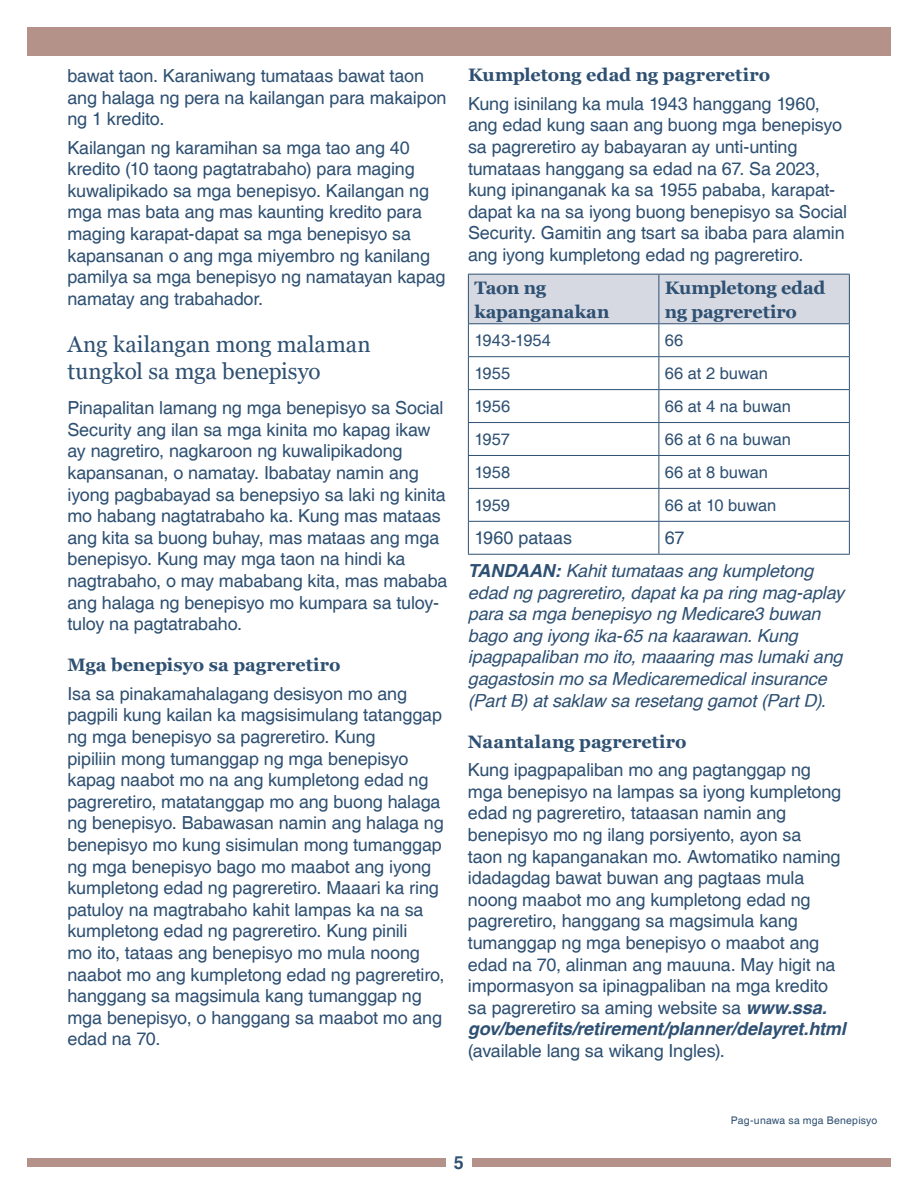
<style>
.page{position:relative;width:918px;height:1188px;background:#fff}
.page>*{position:absolute;margin:0;border:0;box-sizing:border-box;transform-origin:0 0}
.t1{font:22.5px/27px "Georgia";letter-spacing:-.005em;color:#2e5072}
.t2{font:18px/21.6px "Helvetica";letter-spacing:-.01em;color:#2e5072}
.t3{font:italic 18px/21.6px "Helvetica";letter-spacing:-.01em;color:#2e5072}
.t4{font:700 18px/24px "Georgia";letter-spacing:-.005em;color:#2e5072}
.t5{font:700 18px "Helvetica";color:#2e5072}
.t6{font:16.5px "Helvetica";color:#2e5072}
.t7{font:10.5px "Helvetica";letter-spacing:.02em;color:#2e5072}
.s1{font-weight:700}
.s2{font-weight:700;font-style:italic}
</style>
<div class="page">
<div style="left:27px;top:1159px;width:419px;height:8px;background:#b49189"></div>
<div style="left:472px;top:1159px;width:419px;height:8px;background:#b49189"></div>
<div style="left:27px;top:27px;width:864px;height:28px;background:#b49189"></div>
<div style="left:469px;top:275px;width:380px;height:48px;background:#d6d9e2"></div>
<hr style="left:468px;top:274px;width:191px;height:1px;background:#2e5072">
<hr style="left:468px;top:275px;width:1px;height:48px;background:#2e5072">
<hr style="left:659px;top:274px;width:191px;height:1px;background:#2e5072">
<hr style="left:658px;top:275px;width:1px;height:48px;background:#2e5072">
<hr style="left:849px;top:275px;width:1px;height:48px;background:#2e5072">
<hr style="left:468px;top:323px;width:191px;height:1px;background:#2e5072">
<hr style="left:468px;top:324px;width:1px;height:32px;background:#2e5072">
<hr style="left:659px;top:323px;width:191px;height:1px;background:#2e5072">
<hr style="left:658px;top:324px;width:1px;height:32px;background:#2e5072">
<hr style="left:849px;top:324px;width:1px;height:32px;background:#2e5072">
<hr style="left:468px;top:356px;width:191px;height:1px;background:#2e5072">
<hr style="left:468px;top:357px;width:1px;height:32px;background:#2e5072">
<hr style="left:659px;top:356px;width:191px;height:1px;background:#2e5072">
<hr style="left:658px;top:357px;width:1px;height:32px;background:#2e5072">
<hr style="left:849px;top:357px;width:1px;height:32px;background:#2e5072">
<hr style="left:468px;top:389px;width:191px;height:1px;background:#2e5072">
<hr style="left:468px;top:390px;width:1px;height:32px;background:#2e5072">
<hr style="left:659px;top:389px;width:191px;height:1px;background:#2e5072">
<hr style="left:658px;top:390px;width:1px;height:32px;background:#2e5072">
<hr style="left:849px;top:390px;width:1px;height:32px;background:#2e5072">
<hr style="left:468px;top:422px;width:191px;height:1px;background:#2e5072">
<hr style="left:468px;top:423px;width:1px;height:32px;background:#2e5072">
<hr style="left:659px;top:422px;width:191px;height:1px;background:#2e5072">
<hr style="left:658px;top:423px;width:1px;height:32px;background:#2e5072">
<hr style="left:849px;top:423px;width:1px;height:32px;background:#2e5072">
<hr style="left:468px;top:455px;width:191px;height:1px;background:#2e5072">
<hr style="left:468px;top:456px;width:1px;height:32px;background:#2e5072">
<hr style="left:659px;top:455px;width:191px;height:1px;background:#2e5072">
<hr style="left:658px;top:456px;width:1px;height:32px;background:#2e5072">
<hr style="left:849px;top:456px;width:1px;height:32px;background:#2e5072">
<hr style="left:468px;top:488px;width:191px;height:1px;background:#2e5072">
<hr style="left:468px;top:489px;width:1px;height:32px;background:#2e5072">
<hr style="left:659px;top:488px;width:191px;height:1px;background:#2e5072">
<hr style="left:658px;top:489px;width:1px;height:32px;background:#2e5072">
<hr style="left:849px;top:489px;width:1px;height:32px;background:#2e5072">
<hr style="left:468px;top:521px;width:191px;height:1px;background:#2e5072">
<hr style="left:468px;top:522px;width:1px;height:32px;background:#2e5072">
<hr style="left:659px;top:521px;width:191px;height:1px;background:#2e5072">
<hr style="left:658px;top:522px;width:1px;height:32px;background:#2e5072">
<hr style="left:849px;top:522px;width:1px;height:32px;background:#2e5072">
<hr style="left:468px;top:554px;width:191px;height:1px;background:#2e5072">
<hr style="left:659px;top:554px;width:191px;height:1px;background:#2e5072">
<p class="t2" style="left:68px;top:66px;width:381px">bawat taon. Karaniwang tumataas bawat taon ang halaga ng pera na kailangan para makaipon ng 1 kredito.</p>
<p class="t2" style="left:68px;top:137px;width:380px">Kailangan ng karamihan sa mga tao ang 40 kredito (10 taong pagtatrabaho) para maging kuwalipikado sa mga benepisyo. Kailangan ng mga mas bata ang mas kaunting kredito para maging karapat-dapat sa mga benepisyo sa kapansanan o ang mga miyembro ng kanilang pamilya sa mga benepisyo ng namatayan kapag namatay ang trabahador.</p>
<h1 class="t1" style="left:68px;top:331px;width:305px">Ang kailangan mong malaman tungkol sa mga benepisyo</h1>
<p class="t2" style="left:68px;top:398px;width:382px">Pinapalitan lamang ng mga benepisyo sa Social Security ang ilan sa mga kinita mo kapag ikaw ay nagretiro, nagkaroon ng kuwalipikadong kapansanan, o namatay. Ibabatay namin ang iyong pagbabayad sa benepsiyo sa laki ng kinita mo habang nagtatrabaho ka. Kung mas mataas ang kita sa buong buhay, mas mataas ang mga benepisyo. Kung may mga taon na hindi ka nagtrabaho, o may mababang kita, mas mababa ang halaga ng benepisyo mo kumpara sa tuloy&shy;tuloy na pagtatrabaho.</p>
<h2 class="t4" style="left:68px;top:653px;width:275px">Mga benepisyo sa pagreretiro</h2>
<p class="t2" style="left:68px;top:683px;width:379px">Isa sa pinakamahalagang desisyon mo ang pagpili kung kailan ka magsisimulang tatanggap ng mga benepisyo sa pagreretiro. Kung<br>pipiliin mong tumanggap ng mga benepisyo kapag naabot mo na ang kumpletong edad ng pagreretiro, matatanggap mo ang buong halaga ng benepisyo. Babawasan namin ang halaga ng benepisyo mo kung sisimulan mong tumanggap ng mga benepisyo bago mo maabot ang iyong kumpletong edad ng pagreretiro. Maaari ka ring patuloy na magtrabaho kahit lampas ka na sa kumpletong edad ng pagreretiro. Kung pinili<br>mo ito, tataas ang benepisyo mo mula noong naabot mo ang kumpletong edad ng pagreretiro, hanggang sa magsimula kang tumanggap ng mga benepisyo, o hanggang sa maabot mo ang edad na 70.</p>
<h2 class="t4" style="left:468px;top:63px;width:304px">Kumpletong edad ng pagreretiro</h2>
<p class="t2" style="left:468px;top:93px;width:381px">Kung isinilang ka mula 1943 hanggang 1960, ang edad kung saan ang buong mga benepisyo sa pagreretiro ay babayaran ay unti-unting tumataas hanggang sa edad na 67. Sa 2023, kung ipinanganak ka sa 1955 pababa, karapat&shy;dapat ka na sa iyong buong benepisyo sa Social Security. Gamitin ang tsart sa ibaba para alamin ang iyong kumpletong edad ng pagreretiro.</p>
<p class="t4" style="left:474px;top:276px;width:137px">Taon ng kapanganakan</p>
<p class="t4" style="left:665px;top:276px;width:162px">Kumpletong edad ng pagreretiro</p>
<p class="t6" style="left:474px;top:331px;width:78px">1943-1954</p>
<p class="t6" style="left:665px;top:331px;width:20px">66</p>
<p class="t6" style="left:474px;top:364px;width:37px">1955</p>
<p class="t6" style="left:665px;top:364px;width:105px">66 at 2 buwan</p>
<p class="t6" style="left:474px;top:397px;width:37px">1956</p>
<p class="t6" style="left:665px;top:397px;width:128px">66 at 4 na buwan</p>
<p class="t6" style="left:474px;top:430px;width:37px">1957</p>
<p class="t6" style="left:665px;top:430px;width:128px">66 at 6 na buwan</p>
<p class="t6" style="left:474px;top:463px;width:37px">1958</p>
<p class="t6" style="left:665px;top:463px;width:105px">66 at 8 buwan</p>
<p class="t6" style="left:474px;top:495px;width:37px">1959</p>
<p class="t6" style="left:665px;top:495px;width:113px">66 at 10 buwan</p>
<p class="t2" style="left:474px;top:528px;width:99px">1960 pataas</p>
<p class="t2" style="left:665px;top:528px;width:21px">67</p>
<p class="t3" style="left:468px;top:560px;width:378px"><span class="s1">TANDAAN:</span> Kahit tumataas ang kumpletong edad ng pagreretiro, dapat ka pa ring mag-aplay para sa mga benepisyo ng Medicare3 buwan bago ang iyong ika-65 na kaarawan. Kung ipagpapaliban mo ito, maaaring mas lumaki ang gagastosin mo sa Medicaremedical insurance (Part B) at saklaw sa resetang gamot (Part D).</p>
<h2 class="t4" style="left:468px;top:730px;width:220px">Naantalang pagreretiro</h2>
<p class="t2" style="left:468px;top:760px;width:379px">Kung ipagpapaliban mo ang pagtanggap ng mga benepisyo na lampas sa iyong kumpletong edad ng pagreretiro, tataasan namin ang benepisyo mo ng ilang porsiyento, ayon sa<br>taon ng kapanganakan mo. Awtomatiko naming idadagdag bawat buwan ang pagtaas mula noong maabot mo ang kumpletong edad ng pagreretiro, hanggang sa magsimula kang tumanggap ng mga benepisyo o maabot ang edad na 70, alinman ang mauuna. May higit na impormasyon sa ipinagpaliban na mga kredito sa pagreretiro sa aming website sa <span class="s2">www.ssa. gov/benefits/retirement/planner/delayret.html </span>(available lang sa wikang Ingles).</p>
<p class="t7" style="left:731px;top:1115px;width:148px">Pag-unawa sa mga Benepisyo</p>
<p class="t5" style="left:454px;top:1149px;width:12px">5</p>
</div>
